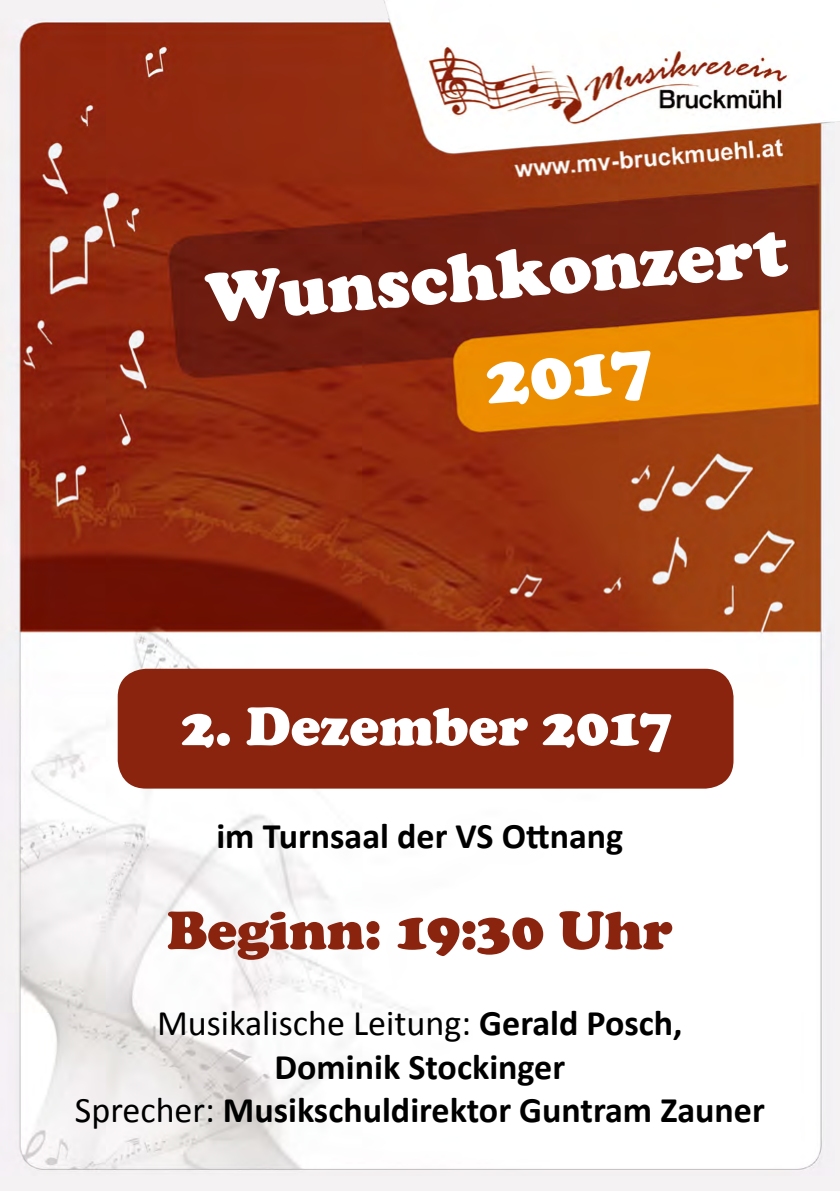
<style>
.page{position:relative;width:840px;height:1191px;background:#fff}
.page>*{position:absolute;margin:0;border:0;box-sizing:border-box;transform-origin:0 0}
.t1{font:900 72px/104.2px "Cooper";color:#fff}
.t2{font:900 56px "Cooper";color:#8a240f}
.t3{font:900 56px "Cooper";color:#fff}
.t4{font:700 36px/43.2px "Calibri";color:#000;text-align:center}
.s1{font-weight:400}
</style>
<div class="page">
<img style="left:0;top:17px;width:834px;height:1159px">
<div style="left:118px;top:669px;width:615px;height:119px;background:#8a240f;border-radius:28px"></div>
<div style="left:834px;top:121px;width:5px;height:1070px;background:#f4f2f3"></div>
<div style="left:0;top:1176px;width:839px;height:15px;background:#f4f2f3"></div>
<div style="left:0;top:0;width:389px;height:18px;background:#f4f2f3"></div>
<h1 class="t1" style="left:472px;top:224px;width:312px;text-indent:-272px;rotate:-5deg">Wunschkonzert<br>2017</h1>
<h2 class="t3" style="left:181px;top:693px;width:492px">2. Dezember 2017</h2>
<p class="t4" style="left:216px;top:814px;width:408px">im Turnsaal der VS Ottnang</p>
<h2 class="t2" style="left:167px;top:897px;width:507px">Beginn: 19:30 Uhr</h2>
<p class="t4" style="left:75px;top:1002px;width:691px"><span class="s1">Musikalische Leitung:</span> Gerald Posch,<br>Dominik Stockinger<br><span class="s1">Sprecher:</span> Musikschuldirektor Guntram Zauner</p>
</div>
